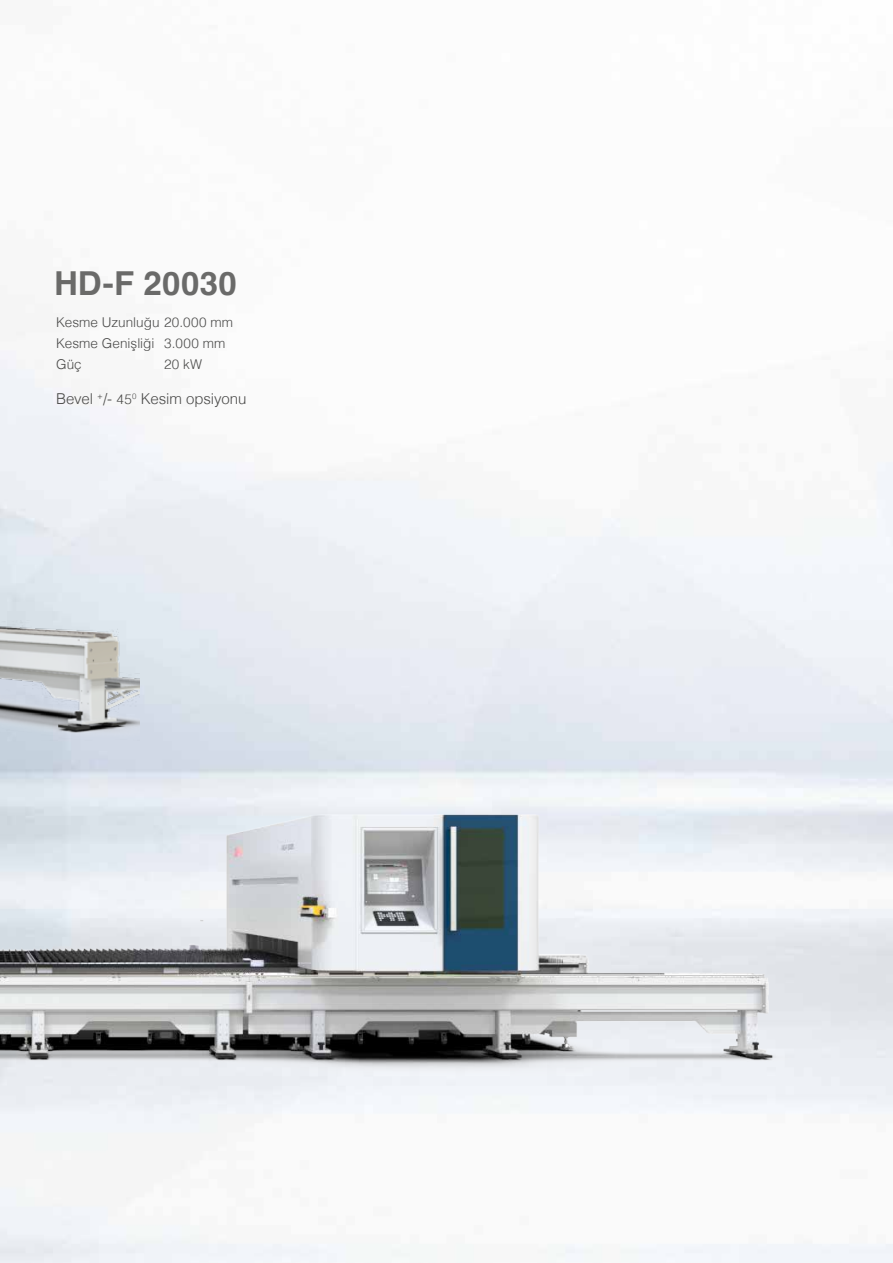
<style>
.page{position:relative;width:893px;height:1263px;background:#fff}
.page>*{position:absolute;margin:0;border:0;box-sizing:border-box;transform-origin:0 0}
.t1{font:700 33px "Helvetica";letter-spacing:.01em;color:#6a6a69}
.t2{font:300 15px "Helvetica";letter-spacing:-.005em;color:#4a4a49}
.t3{font:300 13.5px/21px "Helvetica";letter-spacing:.005em;color:#4a4a49}
.s1{font-size:13.5px}
</style>
<div class="page">
<img style="left:0;top:423px;width:139px;height:337px">
<img style="left:0;top:760px;width:802px;height:408px">
<h1 class="t1" style="left:54px;top:263px;width:184px">HD-F 20030</h1>
<p class="t3" style="left:56px;top:311px;width:179px">Kesme Uzunluğu 20.000 mm<br>Kesme Genişliği 3.000 mm<br>Güç</p>
<p class="t3" style="left:164px;top:353px;width:39px">20 kW</p>
<p class="t2" style="left:56px;top:386px;width:192px">Bevel <sup>+</sup>/- <span class="s1">45</span><sup>0</sup> Kesim opsiyonu</p>
</div>
